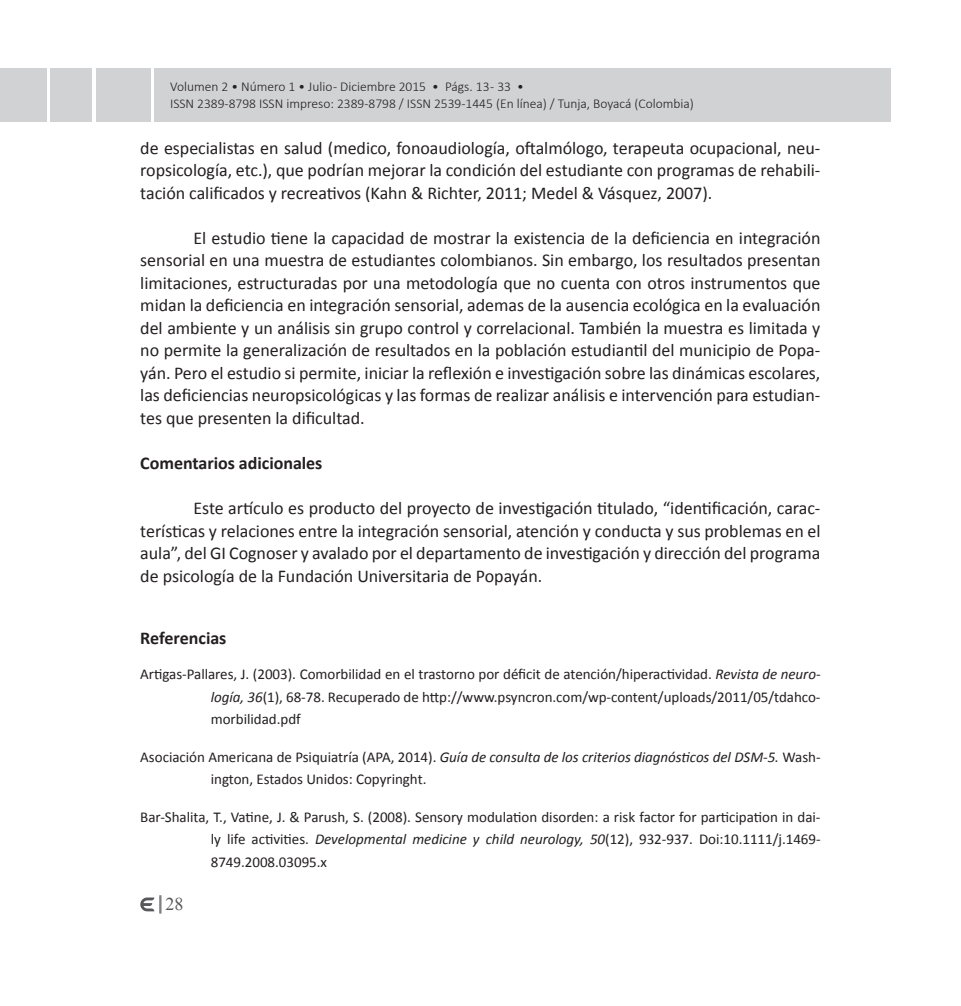
<style>
.page{position:relative;width:961px;height:1006px;background:#fff}
.page>*{position:absolute;margin:0;border:0;box-sizing:border-box;transform-origin:0 0}
.t1{font:18px/22.5px "Calibri";color:#231f20;text-align:justify}
.t2{font:700 18px "Calibri";color:#231f20}
.t3{font:18px "Times New Roman";color:#57585a}
.t4{font:15px/22.5px "Calibri";color:#231f20;text-align:justify}
.t5{font:300 13.5px/16.2px "Calibri";color:#231f20}
.s1{font-style:italic}
</style>
<div class="page">
<div style="left:50px;top:68px;width:42px;height:53px;background:#d1d2d4"></div>
<div style="left:0;top:68px;width:47px;height:53px;background:#d1d2d4"></div>
<div style="left:96px;top:68px;width:55px;height:53px;background:#d1d2d4"></div>
<div style="left:154px;top:68px;width:737px;height:53px;background:#d1d2d4"></div>
<svg style="left:140px;top:897px;width:14px;height:14px"></svg>
<svg style="left:160px;top:895px;width:2px;height:18px"></svg>
<p class="t5" style="left:170px;top:79px;width:525px">Volumen 2 • Número 1 • Julio - Diciembre 2015 • Págs. 13 - 33 •<br>ISSN 2389-8798 ISSN impreso: 2389-8798 / ISSN 2539-1445 (En línea) / Tunja, Boyacá (Colombia)</p>
<p class="t1" style="left:140px;top:136px;width:682px">de especialistas en salud (medico, fonoaudiología, oftalmólogo, terapeuta ocupacional, neu&shy;ropsicología, etc.), que podrían mejorar la condición del estudiante con programas de rehabili&shy;tación calificados y recreativos (Kahn &amp; Richter, 2011; Medel &amp; Vásquez, 2007).</p>
<p class="t1" style="left:140px;top:226px;width:682px;text-indent:53px">El estudio tiene la capacidad de mostrar la existencia de la deficiencia en integración sensorial en una muestra de estudiantes colombianos. Sin embargo, los resultados presentan limitaciones, estructuradas por una metodología que no cuenta con otros instrumentos que midan la deficiencia en integración sensorial, ademas de la ausencia ecológica en la evaluación del ambiente y un análisis sin grupo control y correlacional. También la muestra es limitada y no permite la generalización de resultados en la población estudiantil del municipio de Popa&shy;yán. Pero el estudio si permite, iniciar la reflexión e investigación sobre las dinámicas escolares, las deficiencias neuropsicológicas y las formas de realizar análisis e intervención para estudian&shy;tes que presenten la dificultad.</p>
<p class="t2" style="left:140px;top:452px;width:184px">Comentarios adicionales</p>
<p class="t1" style="left:140px;top:496px;width:682px;text-indent:53px">Este artículo es producto del proyecto de investigación titulado, “identificación, carac&shy;terísticas y relaciones entre la integración sensorial, atención y conducta y sus problemas en el aula”, del GI Cognoser y avalado por el departamento de investigación y dirección del programa de psicología de la Fundación Universitaria de Popayán.</p>
<p class="t2" style="left:140px;top:626px;width:88px">Referencias</p>
<p class="t4" style="left:211px;top:662px;width:611px;text-indent:-71px">Artigas-Pallares, J. (2003). Comorbilidad en el trastorno por déficit de atención/hiperactividad. <span class="s1">Revista de neuro&shy;logía, 36</span>(1), 68-78. Recuperado de http://www.psyncron.com/wp-content/uploads/2011/05/tdahco&shy;morbilidad.pdf</p>
<p class="t4" style="left:211px;top:744px;width:611px;text-indent:-70px">Asociación Americana de Psiquiatría (APA, 2014). <span class="s1">Guía de consulta de los criterios diagnósticos del DSM-5.</span> Wash&shy;ington, Estados Unidos: Copyringht.</p>
<p class="t4" style="left:211px;top:804px;width:611px;text-indent:-70px">Bar-Shalita, T., Vatine, J. &amp; Parush, S. (2008). Sensory modulation disorden: a risk factor for participation in dai&shy;ly life activities. <span class="s1">Developmental medicine y child neurology, 50</span>(12), 932-937. Doi:10.1111/j.1469- 8749.2008.03095.x</p>
<p class="t3" style="left:166px;top:892px;width:19px">28</p>
</div>
